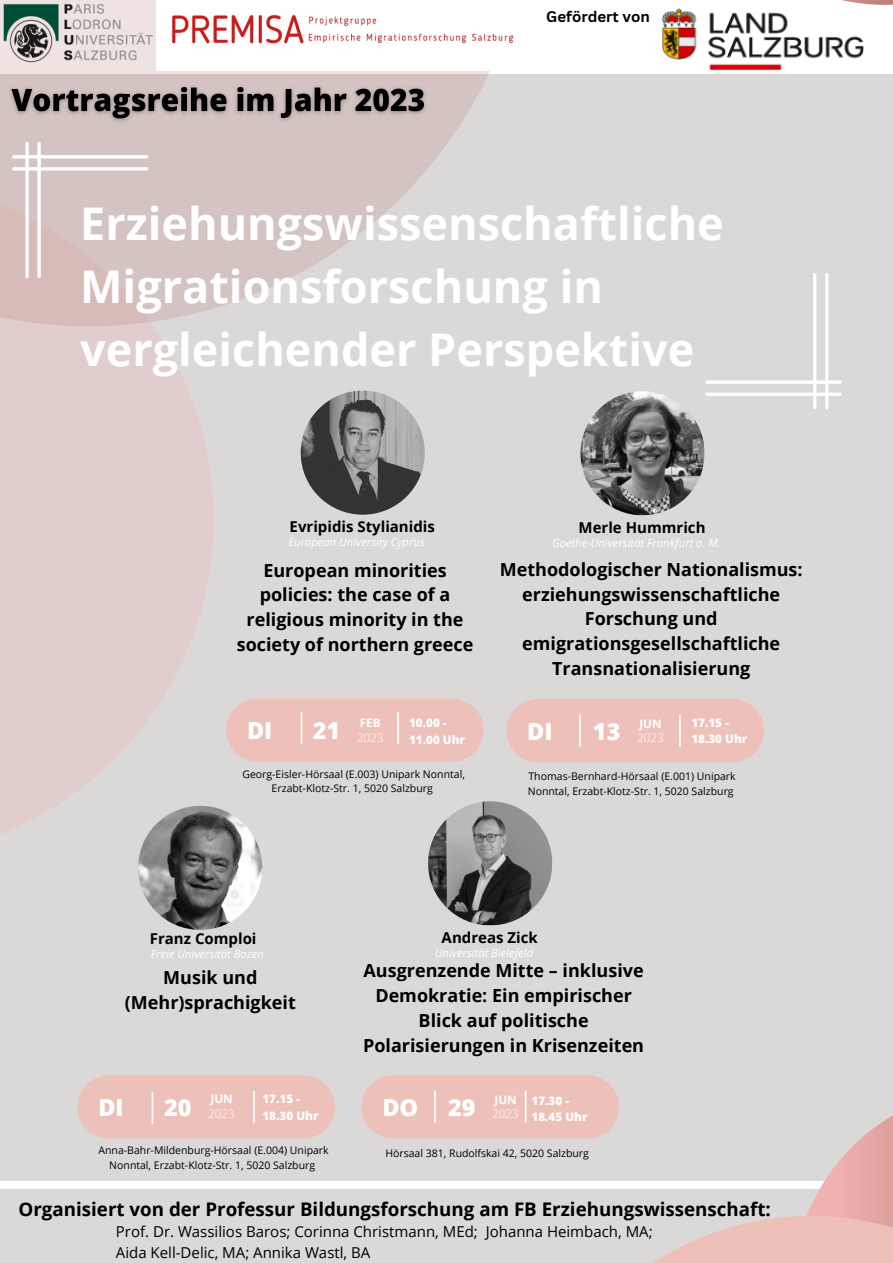
<style>
.page{position:relative;width:893px;height:1263px;background:#dbd8d8}
.page>*{position:absolute;margin:0;border:0;box-sizing:border-box;transform-origin:0 0}
.t1{font:700 45px "Open Sans";color:#fff}
.t2{font:800 23.48px "Open Sans";color:#fff}
.t3{font:700 18.75px "Open Sans";color:#000}
.t4{font:700 18px/24.8px "Open Sans";color:#000;text-align:center}
.t5{font:15px "Open Sans";color:#000}
.t6{font:700 15px "Open Sans";color:#000}
.t7{font:700 15px "Canva Sans";color:#000}
.t8{font:800 11.7px "Open Sans";color:#fff}
.t9{font:300 11.7px "Open Sans";color:#fff}
.t10{font:700 11.7px "Open Sans";color:#fff}
.t11{font:italic 11.25px "Open Sans";color:#fff}
.t12{font:10.5px/14.6px "Open Sans";color:#000;text-align:center}
</style>
<div class="page">
<div style="left:0;top:181px;width:214px;height:677px;background:#e0cdcc"></div>
<div style="left:0;top:0;width:893px;height:73px;background:#fff"></div>
<svg style="left:0;top:0;width:531px;height:326px;fill:#d7c4c2"></svg>
<svg style="left:705px;top:273px;width:136px;height:136px"></svg>
<img style="left:662px;top:8px;width:202px;height:62px">
<img style="left:4px;top:4px;width:148px;height:59px">
<svg style="left:12px;top:142px;width:136px;height:136px"></svg>
<img style="left:156px;top:0;width:367px;height:71px">
<div style="left:506px;top:699px;width:258px;height:63px;background:#edc1ba;border-radius:32px"></div>
<hr style="left:579px;top:715px;width:2px;height:32px;background:#fff">
<hr style="left:679px;top:715px;width:2px;height:32px;background:#fff">
<img style="left:580px;top:391px;width:124px;height:124px;border-radius:50%">
<div style="left:226px;top:698px;width:257px;height:64px;background:#edc1ba;border-radius:32px"></div>
<hr style="left:397px;top:712px;width:2px;height:32px;background:#fff">
<img style="left:301px;top:391px;width:124px;height:124px;border-radius:50%">
<hr style="left:301px;top:712px;width:1px;height:32px;background:#fff">
<svg style="left:0;top:1112px;width:893px;height:104px"></svg>
<svg style="left:654px;top:1216px;width:239px;height:47px;fill:#edc1ba"></svg>
<div style="left:77px;top:1075px;width:258px;height:63px;background:#edc1ba;border-radius:32px"></div>
<hr style="left:152px;top:1092px;width:1px;height:32px;background:#fff">
<hr style="left:253px;top:1091px;width:2px;height:32px;background:#fff">
<img style="left:138px;top:806px;width:124px;height:124px;border-radius:50%">
<img style="left:5px;top:72px;width:428px;height:56px">
<svg style="left:842px;top:0;width:51px;height:5px"></svg>
<img style="left:428px;top:801px;width:124px;height:124px;border-radius:50%">
<div style="left:361px;top:1075px;width:258px;height:63px;background:#edc1ba;border-radius:32px"></div>
<hr style="left:434px;top:1091px;width:2px;height:32px;background:#fff">
<hr style="left:525px;top:1091px;width:1px;height:32px;background:#fff">
<p class="t7" style="left:546px;top:6px;width:105px">Gefördert von</p>
<p class="t1" style="left:80px;top:192px;width:645px">Erziehungswissenschaftliche</p>
<p class="t1" style="left:80px;top:255px;width:524px">Migrationsforschung in</p>
<p class="t1" style="left:80px;top:318px;width:615px">vergleichender Perspektive</p>
<p class="t6" style="left:290px;top:516px;width:147px">Evripidis Stylianidis</p>
<p class="t4" style="left:237px;top:557px;width:238px">European minorities policies: the case of a religious minority in the society of northern greece</p>
<p class="t11" style="left:288px;top:534px;width:138px">European University Cyprus</p>
<p class="t6" style="left:578px;top:517px;width:128px">Merle Hummrich</p>
<p class="t4" style="left:500px;top:556px;width:304px">Methodologischer Nationalismus: erziehungswissenschaftliche<br>Forschung und emigrationsgesellschaftliche<br>Transnationalisierung</p>
<p class="t11" style="left:552px;top:535px;width:170px">Goethe-Universität Frankfurt a. M.</p>
<p class="t8" style="left:409px;top:715px;width:39px">10.00 -</p>
<p class="t8" style="left:409px;top:731px;width:58px">11.00 Uhr</p>
<p class="t10" style="left:360px;top:715px;width:22px">FEB</p>
<p class="t9" style="left:357px;top:729px;width:28px">2023</p>
<p class="t2" style="left:247px;top:714px;width:27px">DI</p>
<p class="t2" style="left:313px;top:714px;width:29px">21</p>
<p class="t12" style="left:242px;top:766px;width:224px">Georg-Eisler-Hörsaal (E.003) Unipark Nonntal,<br>Erzabt-Klotz-Str. 1, 5020 Salzburg</p>
<p class="t8" style="left:691px;top:714px;width:39px">17.15 -</p>
<p class="t2" style="left:593px;top:714px;width:29px">13</p>
<p class="t10" style="left:639px;top:715px;width:24px">JUN</p>
<p class="t2" style="left:527px;top:714px;width:27px">DI</p>
<p class="t8" style="left:691px;top:731px;width:58px">18.30 Uhr</p>
<p class="t12" style="left:528px;top:769px;width:209px;text-align:left">Thomas-Bernhard-Hörsaal (E.001) Unipark<br>Nonntal, Erzabt-Klotz-Str. 1, 5020 Salzburg</p>
<p class="t9" style="left:637px;top:729px;width:28px">2023</p>
<p class="t6" style="left:150px;top:928px;width:108px">Franz Comploi</p>
<p class="t11" style="left:151px;top:946px;width:115px">Freie Universität Bozen</p>
<p class="t4" style="left:125px;top:965px;width:173px">Musik und (Mehr)sprachigkeit</p>
<p class="t6" style="left:442px;top:927px;width:98px">Andreas Zick</p>
<p class="t4" style="left:363px;top:958px;width:282px">Ausgrenzende Mitte – inklusive<br>Demokratie: Ein empirischer<br>Blick auf politische<br>Polarisierungen in Krisenzeiten</p>
<p class="t11" style="left:435px;top:945px;width:100px">Universität Bielefeld</p>
<p class="t2" style="left:164px;top:1091px;width:29px">20</p>
<p class="t10" style="left:210px;top:1091px;width:24px">JUN</p>
<p class="t8" style="left:262px;top:1091px;width:39px">17.15 -</p>
<p class="t2" style="left:98px;top:1091px;width:27px">DI</p>
<p class="t8" style="left:262px;top:1107px;width:58px">18.30 Uhr</p>
<p class="t12" style="left:98px;top:1143px;width:232px">Anna-Bahr-Mildenburg-Hörsaal (E.004) Unipark<br>Nonntal, Erzabt-Klotz-Str. 1, 5020 Salzburg</p>
<p class="t9" style="left:208px;top:1106px;width:28px">2023</p>
<p class="t2" style="left:382px;top:1091px;width:37px">DO</p>
<p class="t2" style="left:448px;top:1091px;width:29px">29</p>
<p class="t10" style="left:494px;top:1091px;width:24px">JUN</p>
<p class="t8" style="left:531px;top:1092px;width:39px">17.30 -</p>
<p class="t8" style="left:531px;top:1108px;width:58px">18.45 Uhr</p>
<p class="t12" style="left:385px;top:1145px;width:205px">Hörsaal 381, Rudolfskai 42, 5020 Salzburg</p>
<p class="t9" style="left:492px;top:1106px;width:28px">2023</p>
<p class="t3" style="left:18px;top:1196px;width:754px">Organisiert von der Professur Bildungsforschung am FB Erziehungswissenschaft:</p>
<p class="t5" style="left:116px;top:1221px;width:538px">Prof. Dr. Wassilios Baros; Corinna Christmann, MEd; Johanna Heimbach, MA;</p>
<p class="t5" style="left:116px;top:1242px;width:256px">Aida Kell-Delic, MA; Annika Wastl, BA</p>
</div>
